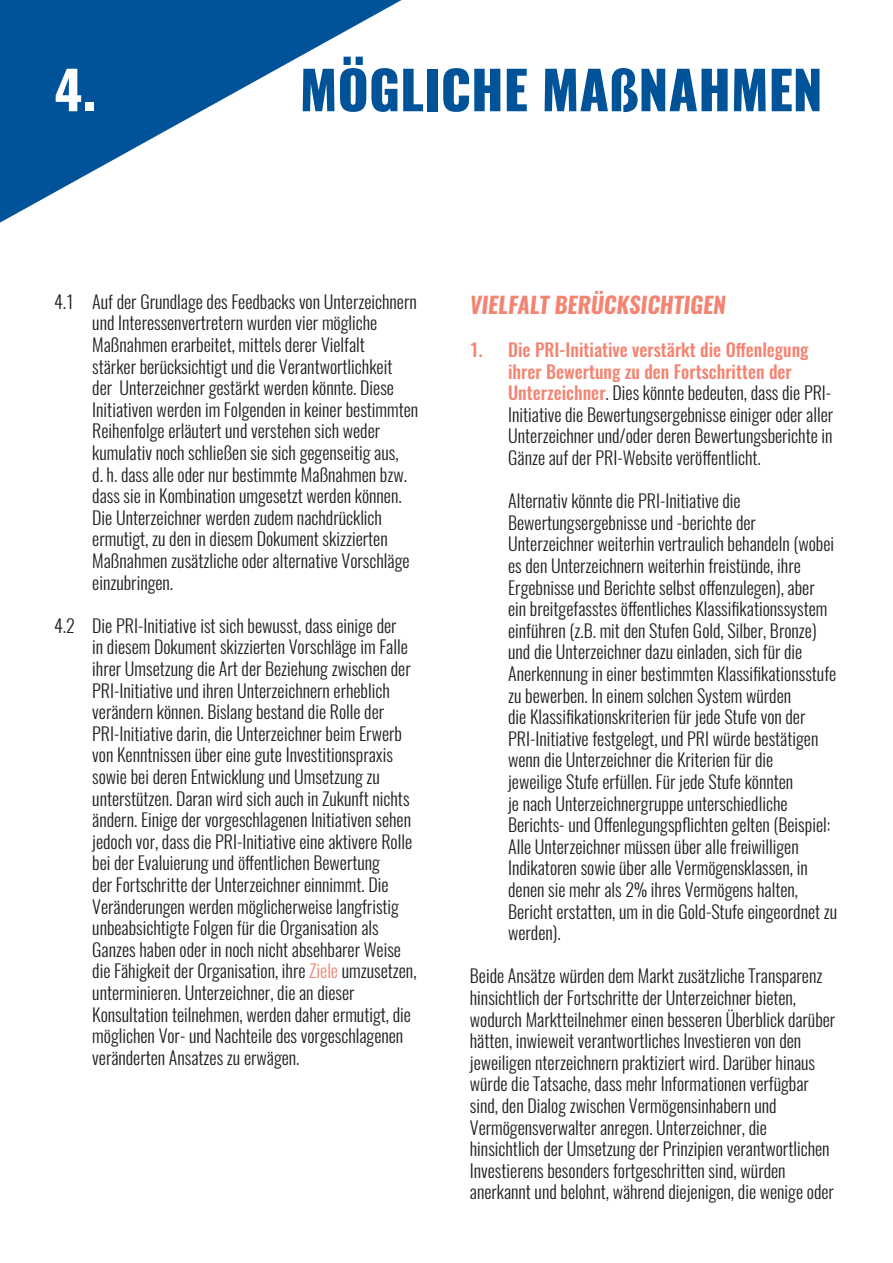
<style>
.page{position:relative;width:893px;height:1263px;background:#fff}
.page>*{position:absolute;margin:0;border:0;box-sizing:border-box;transform-origin:0 0}
.t1{font:800 52.5px "Oswald";color:#015399}
.t2{font:800 52.5px "Oswald";color:#fff}
.SUBTITLE{font:italic 700 22.5px "Oswald";color:#f48472}
.Paragraph_Style_1{font:300 18px/21.6px "Oswald";color:#231f20}
.s1{color:#f48472}
.s2{font-weight:500;color:#f48472}
</style>
<div class="page">
<svg style="left:0;top:0;width:402px;height:223px"></svg>
<p class="t2" style="left:54px;top:53px;width:44px">4.</p>
<p class="t1" style="left:300px;top:53px;width:524px">MÖGLICHE MAßNAHMEN</p>
<p class="Paragraph_Style_1" style="left:92px;top:291px;width:327px;text-indent:-38px">4.1 Auf der Grundlage des Feedbacks von Unterzeichnern und Interessenvertretern wurden vier mögliche Maßnahmen erarbeitet, mittels derer Vielfalt<br>stärker berücksichtigt und die Verantwortlichkeit<br>der Unterzeichner gestärkt werden könnte. Diese Initiativen werden im Folgenden in keiner bestimmten Reihenfolge erläutert und verstehen sich weder kumulativ noch schließen sie sich gegenseitig aus,<br>d. h. dass alle oder nur bestimmte Maßnahmen bzw. dass sie in Kombination umgesetzt werden können.<br>Die Unterzeichner werden zudem nachdrücklich ermutigt, zu den in diesem Dokument skizzierten Maßnahmen zusätzliche oder alternative Vorschläge einzubringen.</p>
<p class="Paragraph_Style_1" style="left:92px;top:615px;width:326px;text-indent:-38px">4.2 Die PRI-Initiative ist sich bewusst, dass einige der<br>in diesem Dokument skizzierten Vorschläge im Falle ihrer Umsetzung die Art der Beziehung zwischen der PRI-Initiative und ihren Unterzeichnern erheblich verändern können. Bislang bestand die Rolle der PRI-Initiative darin, die Unterzeichner beim Erwerb von Kenntnissen über eine gute Investitionspraxis sowie bei deren Entwicklung und Umsetzung zu unterstützen. Daran wird sich auch in Zukunft nichts ändern. Einige der vorgeschlagenen Initiativen sehen jedoch vor, dass die PRI-Initiative eine aktivere Rolle bei der Evaluierung und öffentlichen Bewertung<br>der Fortschritte der Unterzeichner einnimmt. Die Veränderungen werden möglicherweise langfristig unbeabsichtigte Folgen für die Organisation als Ganzes haben oder in noch nicht absehbarer Weise die Fähigkeit der Organisation, ihre <span class="s1">Ziele</span> umzusetzen, unterminieren. Unterzeichner, die an dieser Konsultation teilnehmen, werden daher ermutigt, die möglichen Vor- und Nachteile des vorgeschlagenen veränderten Ansatzes zu erwägen.</p>
<p class="SUBTITLE" style="left:470px;top:289px;width:257px">VIELFALT BERÜCKSICHTIGEN</p>
<p class="Paragraph_Style_1" style="left:508px;top:339px;width:327px;text-indent:-38px"><span class="s2">1. Die PRI-Initiative verstärkt die Offenlegung ihrer Bewertung zu den Fortschritten der Unterzeichner</span>. Dies könnte bedeuten, dass die PRI-Initiative die Bewertungsergebnisse einiger oder aller Unterzeichner und/oder deren Bewertungsberichte in Gänze auf der PRI-Website veröffentlicht.</p>
<p class="Paragraph_Style_1" style="left:508px;top:490px;width:331px">Alternativ könnte die PRI-Initiative die Bewertungsergebnisse und -berichte der Unterzeichner weiterhin vertraulich behandeln (wobei es den Unterzeichnern weiterhin freistünde, ihre Ergebnisse und Berichte selbst offenzulegen), aber ein breitgefasstes öffentliches Klassifikationssystem einführen (z.B. mit den Stufen Gold, Silber, Bronze) und die Unterzeichner dazu einladen, sich für die Anerkennung in einer bestimmten Klassifikationsstufe zu bewerben. In einem solchen System würden<br>die Klassifikationskriterien für jede Stufe von der PRI-Initiative festgelegt, und PRI würde bestätigen wenn die Unterzeichner die Kriterien für die<br>jeweilige Stufe erfüllen. Für jede Stufe könnten<br>je nach Unterzeichnergruppe unterschiedliche Berichts- und Offenlegungspflichten gelten (Beispiel:<br>Alle Unterzeichner müssen über alle freiwilligen Indikatoren sowie über alle Vermögensklassen, in denen sie mehr als 2% ihres Vermögens halten, Bericht erstatten, um in die Gold-Stufe eingeordnet zu werden).</p>
<p class="Paragraph_Style_1" style="left:470px;top:965px;width:354px">Beide Ansätze würden dem Markt zusätzliche Transparenz</p>
<p class="Paragraph_Style_1" style="left:470px;top:987px;width:328px">hinsichtlich der Fortschritte der Unterzeichner bieten,</p>
<p class="Paragraph_Style_1" style="left:470px;top:1008px;width:367px">wodurch Marktteilnehmer einen besseren Überblick darüber</p>
<p class="Paragraph_Style_1" style="left:470px;top:1030px;width:333px">hätten, inwieweit verantwortliches Investieren von den</p>
<p class="Paragraph_Style_1" style="left:470px;top:1052px;width:347px">jeweiligen nterzeichnern praktiziert wird. Darüber hinaus</p>
<p class="Paragraph_Style_1" style="left:470px;top:1073px;width:340px">würde die Tatsache, dass mehr Informationen verfügbar</p>
<p class="Paragraph_Style_1" style="left:470px;top:1095px;width:308px">sind, den Dialog zwischen Vermögensinhabern und</p>
<p class="Paragraph_Style_1" style="left:470px;top:1116px;width:299px">Vermögensverwalter anregen. Unterzeichner, die</p>
<p class="Paragraph_Style_1" style="left:470px;top:1138px;width:361px">hinsichtlich der Umsetzung der Prinzipien verantwortlichen</p>
<p class="Paragraph_Style_1" style="left:470px;top:1160px;width:317px">Investierens besonders fortgeschritten sind, würden</p>
<p class="Paragraph_Style_1" style="left:470px;top:1181px;width:365px">anerkannt und belohnt, während diejenigen, die wenige oder</p>
</div>
